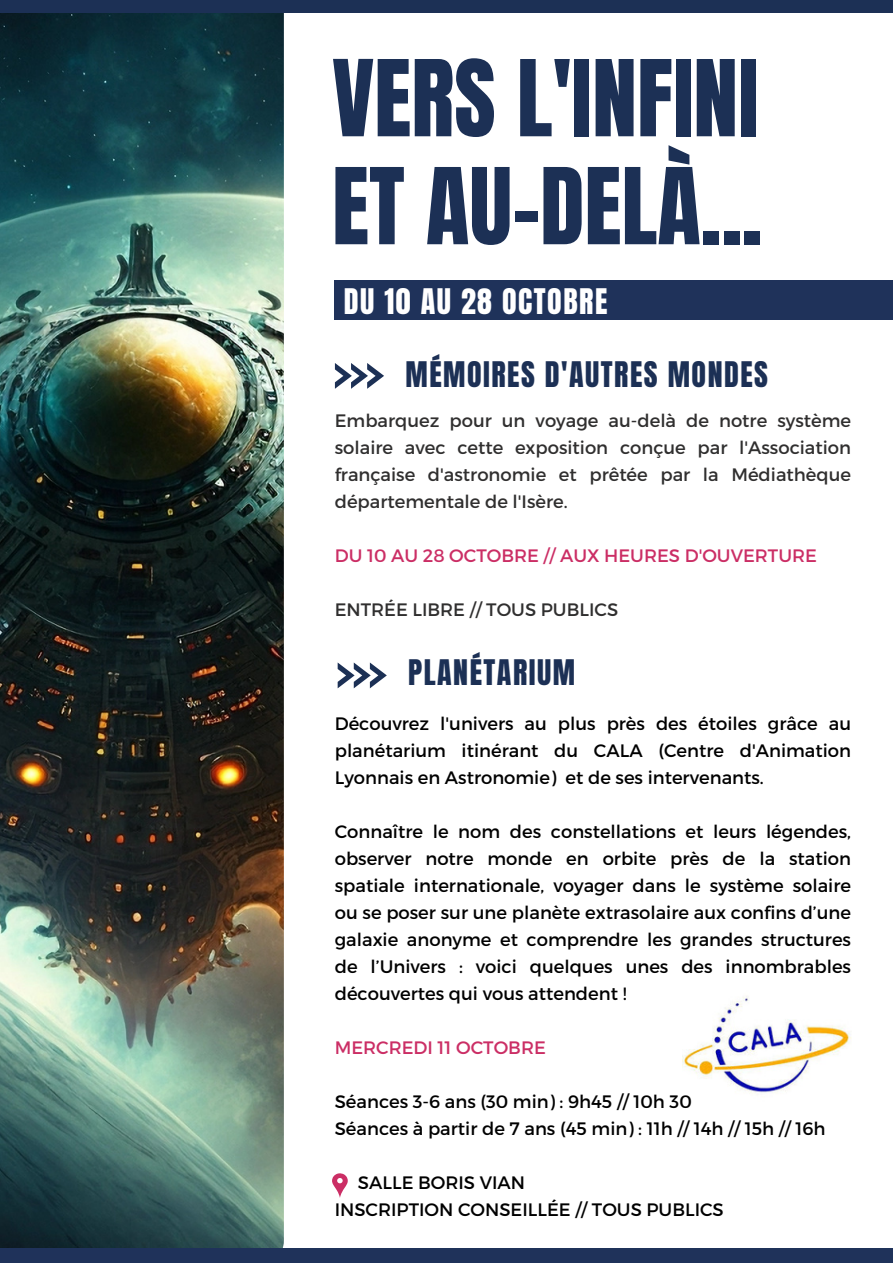
<style>
.page{position:relative;width:893px;height:1264px;background:#fff}
.page>*{position:absolute;margin:0;border:0;box-sizing:border-box;transform-origin:0 0}
.t1{font:89.85px/107.9px "Anton";color:#1c3055}
.t2{font:30px "Anton";letter-spacing:.05em;color:#1c3055}
.t3{font:30px "Anton";letter-spacing:.05em;color:#fff}
.t4{font:18px/27px "Montserrat";color:#000;text-align:justify}
.t5{font:18px/27px "Montserrat";color:#302f2f;text-align:justify}
.t6{font:18px "Montserrat";color:#cb2e65}
</style>
<div class="page">
<img style="left:0;top:12px;width:284px;height:1236px">
<svg style="left:335px;top:363px;width:49px;height:26px"></svg>
<div style="left:0;top:0;width:892px;height:12px;background:#1c3055"></div>
<div style="left:0;top:1248px;width:892px;height:14px;background:#1f325a"></div>
<svg style="left:337px;top:662px;width:50px;height:26px"></svg>
<div style="left:335px;top:280px;width:557px;height:40px;background:#1f325a"></div>
<img style="left:682px;top:996px;width:169px;height:98px">
<svg style="left:332px;top:1173px;width:16px;height:24px"></svg>
<p class="t1" style="left:332px;top:46px;width:432px">VERS L'INFINI<br>ET AU-DELÀ...</p>
<p class="t3" style="left:344px;top:279px;width:265px">DU 10 AU 28 OCTOBRE</p>
<p class="t2" style="left:405px;top:353px;width:364px">MÉMOIRES D'AUTRES MONDES</p>
<p class="t5" style="left:335px;top:406px;width:518px">Embarquez pour un voyage au-delà de notre système solaire avec cette exposition conçue par l'Association française d'astronomie et prêtée par la Médiathèque départementale de l'Isère.</p>
<p class="t6" style="left:335px;top:544px;width:483px">DU 10 AU 28 OCTOBRE // AUX HEURES D'OUVERTURE</p>
<p class="t5" style="left:335px;top:595px;width:285px">ENTRÉE LIBRE // TOUS PUBLICS</p>
<p class="t2" style="left:408px;top:651px;width:168px">PLANÉTARIUM</p>
<p class="t4" style="left:335px;top:709px;width:518px">Découvrez l'univers au plus près des étoiles grâce au planétarium itinérant du CALA (Centre d'Animation Lyonnais en Astronomie) et de ses intervenants.</p>
<p class="t4" style="left:335px;top:817px;width:518px">Connaître le nom des constellations et leurs légendes, observer notre monde en orbite près de la station spatiale internationale, voyager dans le système solaire ou se poser sur une planète extrasolaire aux confins d’une galaxie anonyme et comprendre les grandes structures de l’Univers : voici quelques unes des innombrables découvertes qui vous attendent !</p>
<p class="t6" style="left:335px;top:1036px;width:212px">MERCREDI 11 OCTOBRE</p>
<p class="t4" style="left:335px;top:1087px;width:358px">Séances 3-6 ans (30 min) : 9h45 // 10h 30</p>
<p class="t4" style="left:335px;top:1114px;width:492px">Séances à partir de 7 ans (45 min) : 11h // 14h // 15h // 16h</p>
<p class="t4" style="left:358px;top:1168px;width:168px">SALLE BORIS VIAN</p>
<p class="t4" style="left:335px;top:1195px;width:390px">INSCRIPTION CONSEILLÉE // TOUS PUBLICS</p>
</div>
